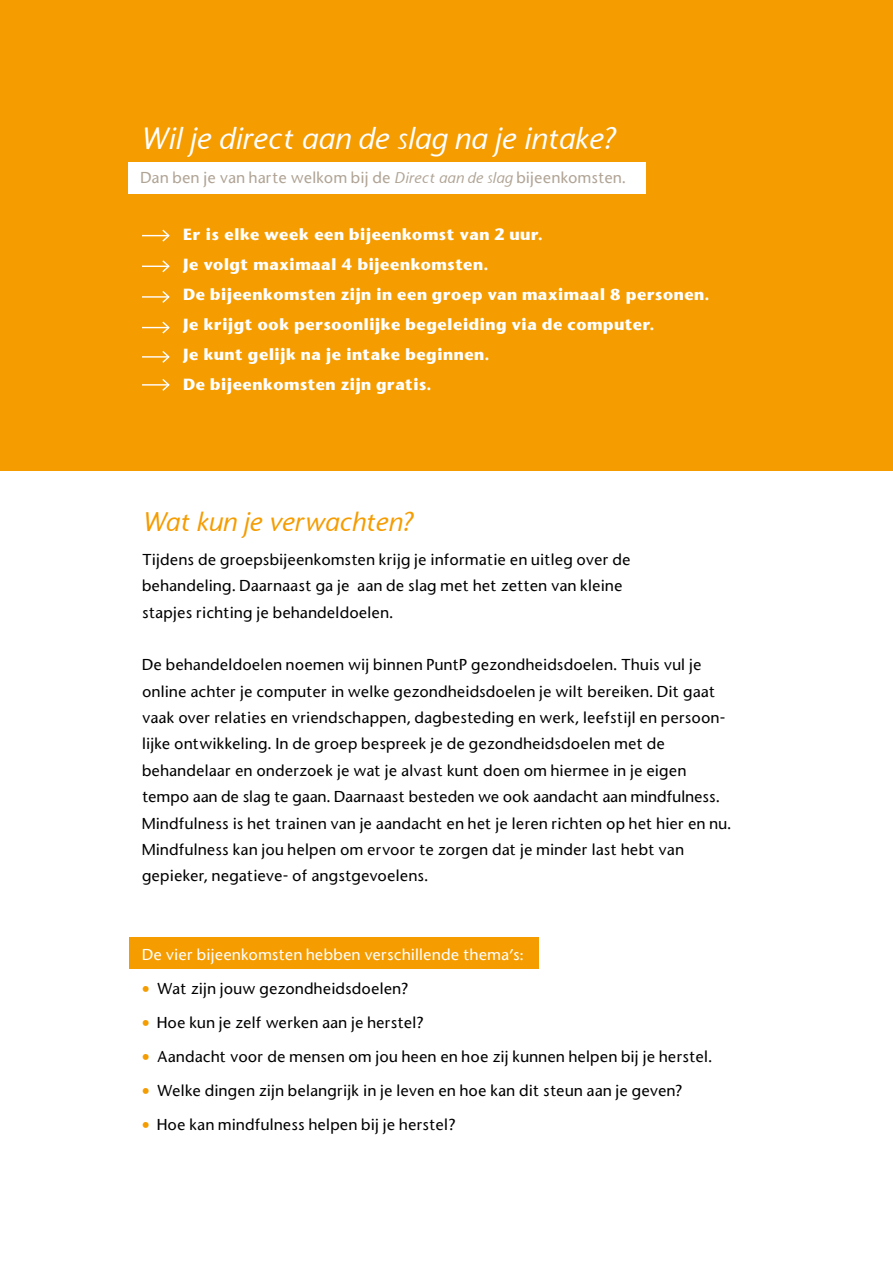
<style>
.page{position:relative;width:893px;height:1263px;background:#fff}
.page>*{position:absolute;margin:0;border:0;box-sizing:border-box;transform-origin:0 0}
.t1{font:italic 500 30.15px "Stone Sans";letter-spacing:.005em;color:#fff}
.t2{font:italic 500 26.4px "Stone Sans";color:#f59c00}
.t3{font:500 15px/26.4px "Stone Sans";letter-spacing:.015em;color:#000}
.t4{font:700 15px/30.2px "Stone Sans";letter-spacing:.015em;color:#fff}
.t5{font:500 15px "Stone Sans";letter-spacing:.02em;color:#b0a495}
.t6{font:500 15px "Stone Sans";letter-spacing:.02em;color:#fff}
.s1{font-style:italic}
.s2{color:#f59c00}
</style>
<div class="page">
<div style="left:129px;top:937px;width:409px;height:32px;background:#f59c00"></div>
<div style="left:0;top:0;width:893px;height:471px;background:#f59c00"></div>
<div style="left:128px;top:162px;width:518px;height:32px;background:#fff"></div>
<svg style="left:142px;top:229px;width:28px;height:13px"></svg>
<hr style="left:142px;top:296px;width:27px;height:2px;background:#fff">
<svg style="left:161px;top:291px;width:9px;height:12px"></svg>
<svg style="left:142px;top:260px;width:28px;height:13px"></svg>
<svg style="left:142px;top:321px;width:28px;height:13px"></svg>
<hr style="left:142px;top:356px;width:27px;height:2px;background:#fff">
<svg style="left:161px;top:351px;width:9px;height:12px"></svg>
<hr style="left:142px;top:384px;width:27px;height:2px;background:#fff">
<svg style="left:161px;top:379px;width:9px;height:12px"></svg>
<h1 class="t1" style="left:140px;top:121px;width:476px">Wil je direct aan de slag na je intake?</h1>
<p class="t5" style="left:140px;top:168px;width:487px">Dan ben je van harte welkom bij de <span class="s1">Direct aan de slag</span> bijeenkomsten.</p>
<p class="t4" style="left:183px;top:219px;width:528px">Er is elke week een bijeenkomst van 2 uur.<br>Je volgt maximaal 4 bijeenkomsten.<br>De bijeenkomsten zijn in een groep van maximaal 8 personen.<br>Je krijgt ook persoonlijke begeleiding via de computer.<br>Je kunt gelijk na je intake beginnen.<br>De bijeenkomsten zijn gratis.</p>
<h2 class="t2" style="left:142px;top:506px;width:272px">Wat kun je verwachten?</h2>
<p class="t3" style="left:142px;top:546px;width:490px">Tijdens de groepsbijeenkomsten krijg je informatie en uitleg over de behandeling. Daarnaast ga je aan de slag met het zetten van kleine stapjes richting je behandeldoelen.</p>
<p class="t3" style="left:142px;top:652px;width:591px">De behandeldoelen noemen wij binnen PuntP gezondheidsdoelen. Thuis vul je online achter je computer in welke gezondheidsdoelen je wilt bereiken. Dit gaat vaak over relaties en vriendschappen, dagbesteding en werk, leefstijl en persoon&shy;lijke ontwikkeling. In de groep bespreek je de gezondheidsdoelen met de behandelaar en onderzoek je wat je alvast kunt doen om hiermee in je eigen tempo aan de slag te gaan. Daarnaast besteden we ook aandacht aan mindfulness.<br>Mindfulness is het trainen van je aandacht en het je leren richten op het hier en nu.<br>Mindfulness kan jou helpen om ervoor te zorgen dat je minder last hebt van gepieker, negatieve- of angstgevoelens.</p>
<p class="t6" style="left:142px;top:945px;width:383px">De vier bijeenkomsten hebben verschillende thema’s:</p>
<p class="t3" style="left:142px;top:976px;width:268px"><span class="s2">•</span> Wat zijn jouw gezondheidsdoelen?</p>
<p class="t3" style="left:142px;top:1009px;width:283px"><span class="s2">•</span> Hoe kun je zelf werken aan je herstel?</p>
<p class="t3" style="left:142px;top:1043px;width:571px"><span class="s2">•</span> Aandacht voor de mensen om jou heen en hoe zij kunnen helpen bij je herstel.</p>
<p class="t3" style="left:142px;top:1077px;width:542px"><span class="s2">•</span> Welke dingen zijn belangrijk in je leven en hoe kan dit steun aan je geven?</p>
<p class="t3" style="left:142px;top:1111px;width:315px"><span class="s2">•</span> Hoe kan mindfulness helpen bij je herstel?</p>
</div>
